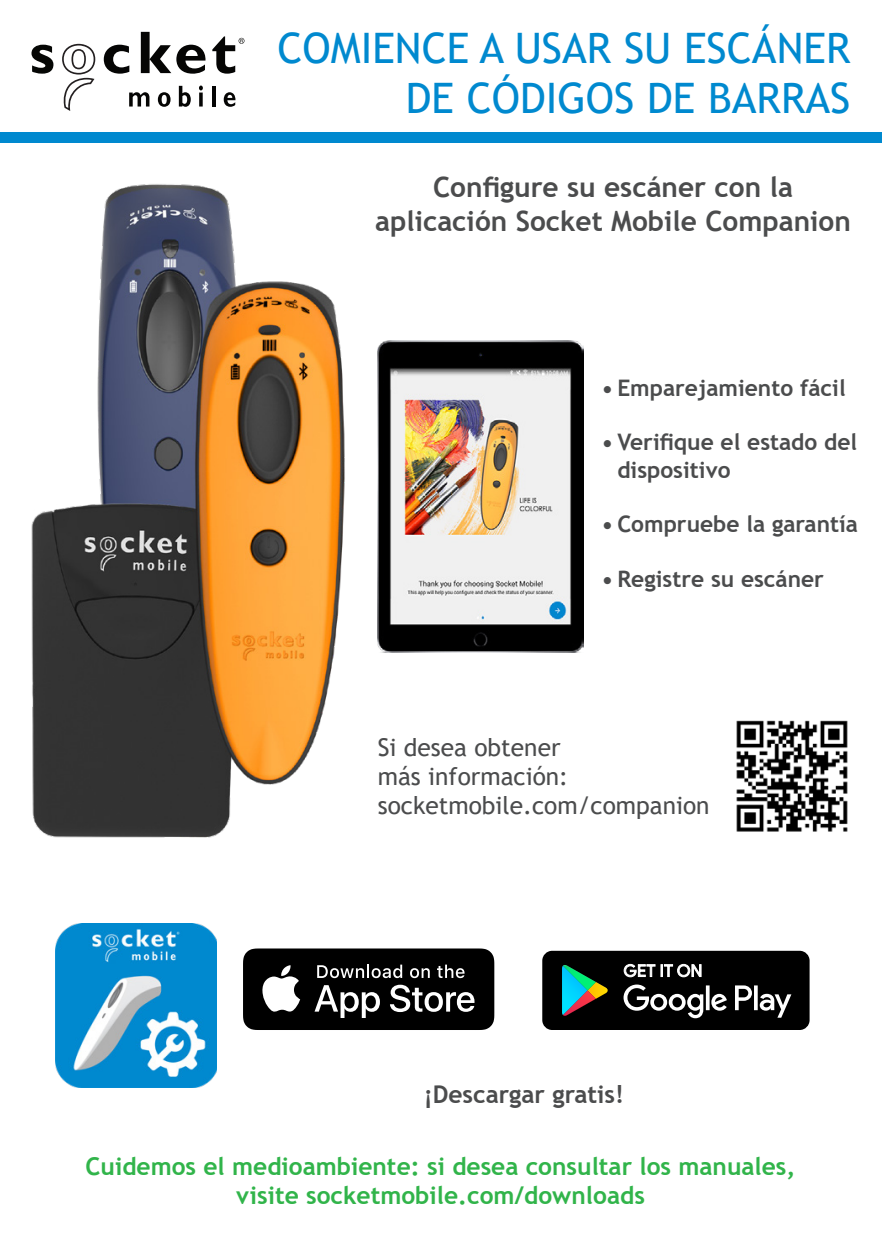
<style>
.page{position:relative;width:882px;height:1260px;background:#fff}
.page>*{position:absolute;margin:0;border:0;box-sizing:border-box;transform-origin:0 0}
.t1{font:42px/50.4px "Trebuchet MS";color:#0089cf;text-align:right}
.t2{font:700 28px "Trebuchet MS";color:#4b4c4d}
.t3{font:700 24.5px "Trebuchet MS";color:#31b44a}
.t4{font:24.5px "Trebuchet MS";color:#4b4c4d}
.t5{font:700 24.5px "Trebuchet MS";color:#4b4c4d}
.t6{font:700 22.75px/27.3px "Trebuchet MS";color:#4b4c4d}
</style>
<div class="page">
<img style="left:31px;top:184px;width:314px;height:653px">
<svg style="left:32px;top:45px;width:21px;height:29px"></svg>
<svg style="left:104px;top:45px;width:25px;height:29px"></svg>
<svg style="left:141px;top:32px;width:65px;height:42px"></svg>
<svg style="left:62px;top:44px;width:33px;height:67px"></svg>
<svg style="left:129px;top:92px;width:20px;height:15px"></svg>
<svg style="left:158px;top:92px;width:13px;height:15px"></svg>
<svg style="left:179px;top:86px;width:12px;height:21px"></svg>
<svg style="left:199px;top:86px;width:4px;height:21px"></svg>
<hr style="left:212px;top:86px;width:3px;height:21px;background:#050504">
<svg style="left:224px;top:92px;width:12px;height:15px"></svg>
<svg style="left:212px;top:36px;width:32px;height:38px"></svg>
<div style="left:0;top:132px;width:882px;height:10px;background:#0089cf"></div>
<img style="left:736px;top:720px;width:112px;height:112px">
<svg style="left:243px;top:948px;width:251px;height:82px;background:#2b2b2b"></svg>
<div style="left:542px;top:951px;width:268px;height:79px;background:#000;border-radius:10px"></div>
<svg style="left:624px;top:964px;width:31px;height:13px"></svg>
<svg style="left:661px;top:964px;width:40px;height:13px"></svg>
<svg style="left:624px;top:985px;width:167px;height:33px"></svg>
<svg style="left:562px;top:965px;width:46px;height:51px"></svg>
<img style="left:55px;top:923px;width:161px;height:164px">
<img style="left:378px;top:341px;width:206px;height:311px">
<h1 class="t1" style="left:277px;top:22px;width:574px">COMIENCE A USAR SU ESCÁNER<br>DE CÓDIGOS DE BARRAS</h1>
<p class="t2" style="left:433px;top:170px;width:361px">Configure su escáner con la</p>
<p class="t2" style="left:375px;top:204px;width:477px">aplicación Socket Mobile Companion</p>
<p class="t6" style="left:602px;top:374px;width:246px">• Emparejamiento fácil</p>
<p class="t6" style="left:617px;top:429px;width:241px;text-indent:-16px">• Verifique el estado del dispositivo</p>
<p class="t6" style="left:602px;top:511px;width:258px">• Compruebe la garantía</p>
<p class="t6" style="left:602px;top:565px;width:224px">• Registre su escáner</p>
<p class="t4" style="left:378px;top:731px;width:184px">Si desea obtener</p>
<p class="t4" style="left:378px;top:761px;width:192px">más información:</p>
<p class="t4" style="left:378px;top:790px;width:333px">socketmobile.com/companion</p>
<p class="t5" style="left:424px;top:1079px;width:202px">¡Descargar gratis!</p>
<p class="t3" style="left:86px;top:1151px;width:711px">Cuidemos el medioambiente: si desea consultar los manuales,</p>
<p class="t3" style="left:236px;top:1180px;width:410px">visite socketmobile.com/downloads</p>
</div>
